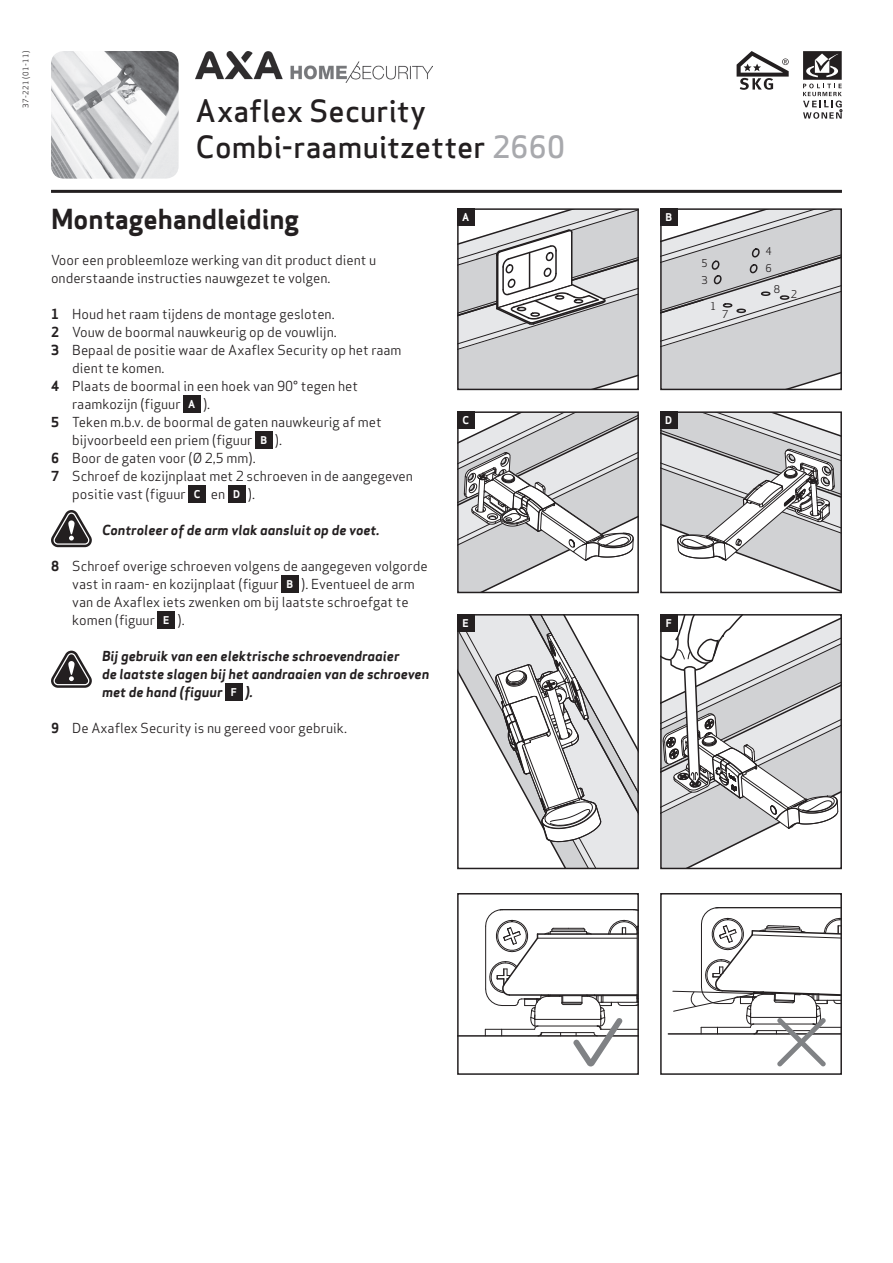
<style>
.page{position:relative;width:893px;height:1263px;background:#fff}
.page>*{position:absolute;margin:0;border:0;box-sizing:border-box;transform-origin:0 0}
.t1{font:500 30px/36px "Apex Sans";letter-spacing:.01em;color:#231f20}
.t2{font:700 27px "Apex Sans";letter-spacing:-.005em;color:#231f20}
.t3{font:13.5px/18px "Apex Sans";color:#231f20}
.t4{font:italic 700 13.5px/18px "Apex Sans";color:#231f20}
.t5{font:10.5px "Apex Sans";color:#231f20}
.t6{font:700 10.5px "Apex Sans";color:#fff}
.t7{font:7.5px "Apex Sans";letter-spacing:.05em;color:#231f20}
.s1{color:#a8a9ad}
.s2{font-weight:700}
.s3{font-weight:700;font-size:10.5px;color:#fff}
.s4{font-style:normal;font-size:10.5px;color:#fff}
</style>
<div class="page">
<hr style="left:51px;top:190px;width:791px;height:3px;background:#231f20">
<img style="left:51px;top:51px;width:128px;height:128px">
<svg style="left:803px;top:51px;width:39px;height:68px"></svg>
<svg style="left:737px;top:51px;width:52px;height:39px"></svg>
<img style="left:196px;top:51px;width:236px;height:31px">
<div style="left:183px;top:395px;width:17px;height:17px;background:#231f20"></div>
<div style="left:255px;top:431px;width:17px;height:17px;background:#231f20"></div>
<div style="left:189px;top:485px;width:17px;height:17px;background:#231f20"></div>
<div style="left:228px;top:485px;width:17px;height:17px;background:#231f20"></div>
<div style="left:281px;top:575px;width:17px;height:17px;background:#231f20"></div>
<div style="left:158px;top:611px;width:17px;height:17px;background:#231f20"></div>
<div style="left:225px;top:683px;width:17px;height:17px;background:#231f20"></div>
<svg style="left:460px;top:211px;width:176px;height:176px"></svg>
<div style="left:457px;top:208px;width:182px;height:182px;border:2px solid #231f20"></div>
<svg style="left:460px;top:414px;width:176px;height:176px"></svg>
<div style="left:457px;top:411px;width:182px;height:182px;border:2px solid #231f20"></div>
<svg style="left:663px;top:211px;width:176px;height:176px;background:#cecfd1"></svg>
<div style="left:660px;top:208px;width:182px;height:182px;border:2px solid #231f20"></div>
<svg style="left:663px;top:414px;width:176px;height:176px"></svg>
<div style="left:660px;top:411px;width:182px;height:182px;border:2px solid #231f20"></div>
<div style="left:457px;top:208px;width:17px;height:17px;background:#231f20"></div>
<div style="left:457px;top:411px;width:17px;height:17px;background:#231f20"></div>
<div style="left:660px;top:208px;width:17px;height:17px;background:#231f20"></div>
<div style="left:660px;top:411px;width:17px;height:17px;background:#231f20"></div>
<svg style="left:51px;top:510px;width:41px;height:38px"></svg>
<svg style="left:51px;top:650px;width:41px;height:38px"></svg>
<svg style="left:460px;top:617px;width:176px;height:249px"></svg>
<div style="left:457px;top:614px;width:182px;height:255px;border:2px solid #231f20"></div>
<svg style="left:663px;top:617px;width:176px;height:249px"></svg>
<div style="left:660px;top:614px;width:182px;height:255px;border:2px solid #231f20"></div>
<div style="left:457px;top:614px;width:17px;height:17px;background:#231f20"></div>
<div style="left:660px;top:614px;width:17px;height:17px;background:#231f20"></div>
<hr style="left:458px;top:1035px;width:180px;height:2px;background:#231f20">
<div style="left:457px;top:893px;width:182px;height:182px;border:2px solid #231f20"></div>
<hr style="left:668px;top:1033px;width:173px;height:2px;background:#231f20">
<div style="left:660px;top:893px;width:182px;height:182px;border:2px solid #231f20"></div>
<svg style="left:672px;top:894px;width:170px;height:172px"></svg>
<svg style="left:485px;top:909px;width:153px;height:157px"></svg>
<p class="t7" style="left:20px;top:108px;width:59px;rotate:-90deg">37-221 (01-11)</p>
<h1 class="t1" style="left:196px;top:90px;width:371px">Axaflex Security<br>Combi-raamuitzetter <span class="s1">2660</span></h1>
<h2 class="t2" style="left:51px;top:201px;width:250px">Montagehandleiding</h2>
<p class="t3" style="left:51px;top:249px;width:327px">Voor een probleemloze werking van dit product dient u onderstaande instructies nauwgezet te volgen.</p>
<p class="t3" style="left:51px;top:303px;width:285px"><span class="s2">1</span> Houd het raam tijdens de montage gesloten.</p>
<p class="t3" style="left:51px;top:321px;width:287px"><span class="s2">2</span> Vouw de boormal nauwkeurig op de vouwlijn.</p>
<p class="t3" style="left:51px;top:339px;width:352px"><span class="s2">3</span> Bepaal de positie waar de Axaflex Security op het raam</p>
<p class="t3" style="left:72px;top:357px;width:94px">dient te komen.</p>
<p class="t3" style="left:51px;top:375px;width:308px"><span class="s2">4</span> Plaats de boormal in een hoek van 90° tegen het</p>
<p class="t3" style="left:72px;top:393px;width:139px">raamkozijn (figuur <span class="s3">A</span> ).</p>
<p class="t3" style="left:51px;top:411px;width:332px"><span class="s2">5</span> Teken m.b.v. de boormal de gaten nauwkeurig af met</p>
<p class="t3" style="left:72px;top:429px;width:211px">bijvoorbeeld een priem (figuur <span class="s3">B</span> ).</p>
<p class="t3" style="left:51px;top:447px;width:206px"><span class="s2">6</span> Boor de gaten voor (Ø 2,5 mm).</p>
<p class="t3" style="left:51px;top:465px;width:364px"><span class="s2">7</span> Schroef de kozijnplaat met 2 schroeven in de aangegeven</p>
<p class="t3" style="left:72px;top:483px;width:184px">positie vast (figuur <span class="s3">C</span> en <span class="s3">D</span> ).</p>
<p class="t4" style="left:102px;top:521px;width:279px">Controleer of de arm vlak aansluit op de voet.</p>
<p class="t3" style="left:72px;top:555px;width:357px;text-indent:-21px"><span class="s2">8</span> Schroef overige schroeven volgens de aangegeven volgorde vast in raam- en kozijnplaat (figuur <span class="s3">B</span> ). Eventueel de arm van de Axaflex iets zwenken om bij laatste schroefgat te komen (figuur <span class="s3">E</span> ).</p>
<p class="t4" style="left:102px;top:647px;width:329px">Bij gebruik van een elektrische schroevendraaier<br>de laatste slagen bij het aandraaien van de schroeven met de hand (figuur <span class="s4">F</span> ).</p>
<p class="t3" style="left:51px;top:717px;width:298px"><span class="s2">9</span> De Axaflex Security is nu gereed voor gebruik.</p>
<p class="t6" style="left:462px;top:210px;width:9px">A</p>
<p class="t6" style="left:462px;top:413px;width:8px">C</p>
<p class="t6" style="left:665px;top:210px;width:8px">B</p>
<p class="t6" style="left:665px;top:413px;width:9px">D</p>
<p class="t6" style="left:462px;top:616px;width:8px">E</p>
<p class="t6" style="left:666px;top:616px;width:7px">F</p>
<p class="t5" style="left:702px;top:255px;width:8px">5</p>
<p class="t5" style="left:702px;top:272px;width:8px">3</p>
<p class="t5" style="left:710px;top:297px;width:8px">1</p>
<p class="t5" style="left:722px;top:306px;width:8px">7</p>
<p class="t5" style="left:765px;top:242px;width:8px">4</p>
<p class="t5" style="left:765px;top:259px;width:8px">6</p>
<p class="t5" style="left:774px;top:280px;width:8px">8</p>
<p class="t5" style="left:791px;top:285px;width:8px">2</p>
</div>
